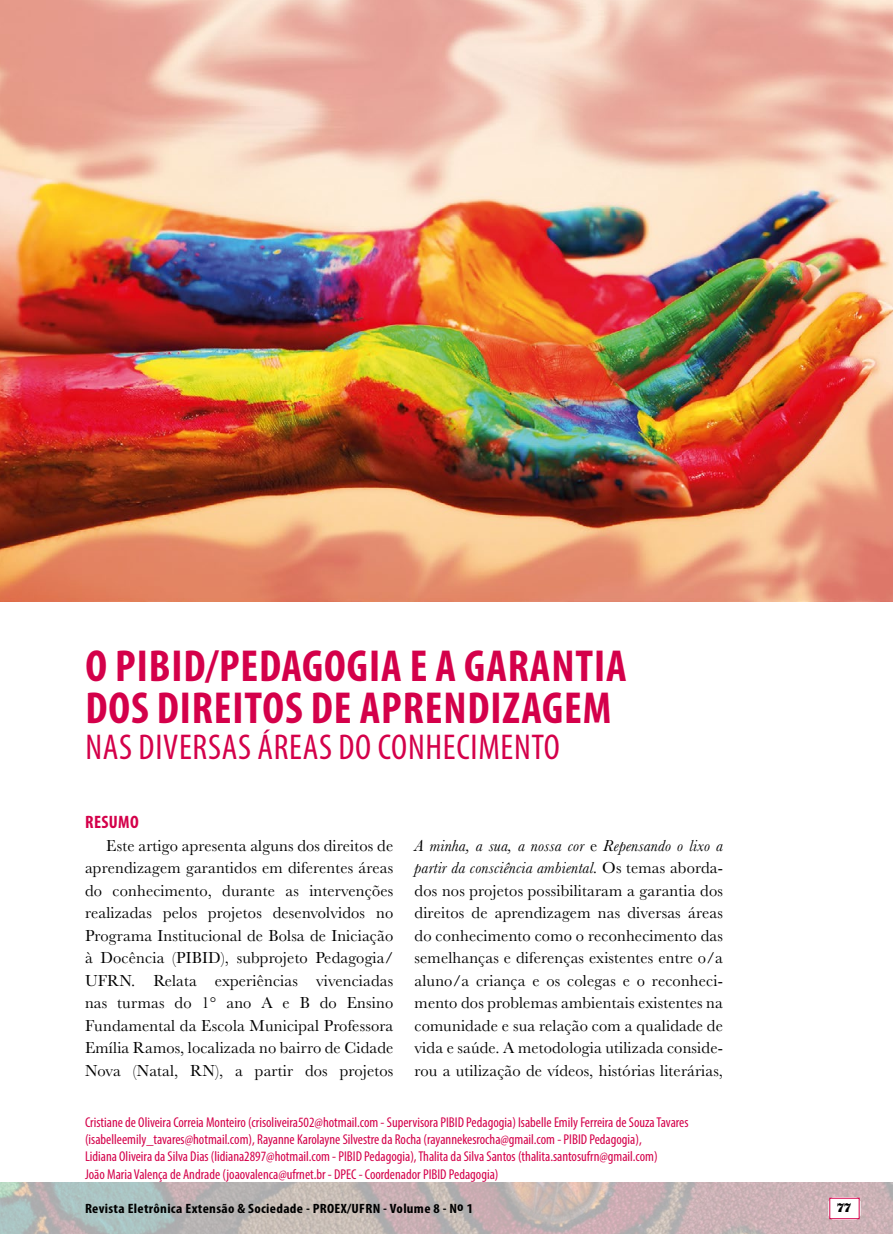
<style>
.page{position:relative;width:893px;height:1234px;background:#fff}
.page>*{position:absolute;margin:0;border:0;box-sizing:border-box;transform-origin:0 0}
.t1{font:700 condensed 45px/42px "Myriad Pro";letter-spacing:.02em;color:#d4004a}
.t2{font:condensed 36px "Myriad Pro";letter-spacing:.02em;color:#d4004a}
.t3{font:700 condensed 18px "Myriad Pro";letter-spacing:.02em;color:#d4004a}
.t4{font:16.5px/22.5px "Baskerville";letter-spacing:.01em;color:#000;text-align:justify}
.t5{font:condensed 14.25px/17.1px "Myriad Pro";color:#d4004a}
.t6{font:700 condensed 13.5px "Myriad Pro";letter-spacing:.02em;color:#000;scale:1.1 1}
.t7{font:12px "Escafina Low";color:#000;scale:1.1 1}
.s1{font-style:italic}
</style>
<div class="page">
<img style="left:0;top:1182px;width:893px;height:51px">
<img style="left:0;top:0;width:893px;height:601px">
<svg style="left:828px;top:1196px;width:33px;height:23px"></svg>
<div style="left:829px;top:1197px;width:30px;height:21px;background:#fff"></div>
<h1 class="t1" style="left:85px;top:645px;width:543px">O PIBID/PEDAGOGIA E A GARANTIA<br>DOS DIREITOS DE APRENDIZAGEM</h1>
<h2 class="t2" style="left:85px;top:725px;width:476px">NAS DIVERSAS ÁREAS DO CONHECIMENTO</h2>
<p class="t3" style="left:85px;top:812px;width:55px">RESUMO</p>
<p class="t4" style="left:85px;top:834px;width:310px;text-indent:21px">Este artigo apresenta alguns dos direitos de aprendizagem garantidos em diferentes áreas do conhecimento, durante as intervenções realizadas pelos projetos desenvolvidos no Programa Institucional de Bolsa de Iniciação à Docência (PIBID), subprojeto Pedagogia/ UFRN. Relata experiências vivenciadas nas turmas do 1° ano A e B do Ensino Fundamental da Escola Municipal Professora Emília Ramos, localizada no bairro de Cidade Nova (Natal, RN), a partir dos projetos</p>
<p class="t4" style="left:415px;top:834px;width:310px"><span class="s1">A minha, a sua, a nossa cor</span> e <span class="s1">Repensando o lixo a partir da consciência ambiental.</span> Os temas aborda&shy;dos nos projetos possibilitaram a garantia dos direitos de aprendizagem nas diversas áreas do conhecimento como o reconhecimento das semelhanças e diferenças existentes entre o/a aluno/a criança e os colegas e o reconheci&shy;mento dos problemas ambientais existentes na comunidade e sua relação com a qualidade de vida e saúde. A metodologia utilizada conside&shy;rou a utilização de vídeos, histórias literárias,</p>
<p class="t5" style="left:85px;top:1113px;width:605px">Cristiane de Oliveira Correia Monteiro (crisoliveira502@hotmail.com - Supervisora PIBID Pedagogia) Isabelle Emily Ferreira de Souza Tavares (isabelleemily_tavares@hotmail.com), Rayanne Karolayne Silvestre da Rocha (rayannekesrocha@gmail.com - PIBID Pedagogia),<br>Lidiana Oliveira da Silva Dias (lidiana2897@hotmail.com - PIBID Pedagogia), Thalita da Silva Santos (thalita.santosufrn@gmail.com)<br>João Maria Valença de Andrade (joaovalenca@ufrnet.br - DPEC - Coordenador PIBID Pedagogia)</p>
<p class="t6" style="left:85px;top:1200px;width:354px">Revista Eletrônica Extensão &amp; Sociedade - PROEX/UFRN - Volume 8 - No 1</p>
<p class="t7" style="left:838px;top:1199px;width:14px">77</p>
</div>
